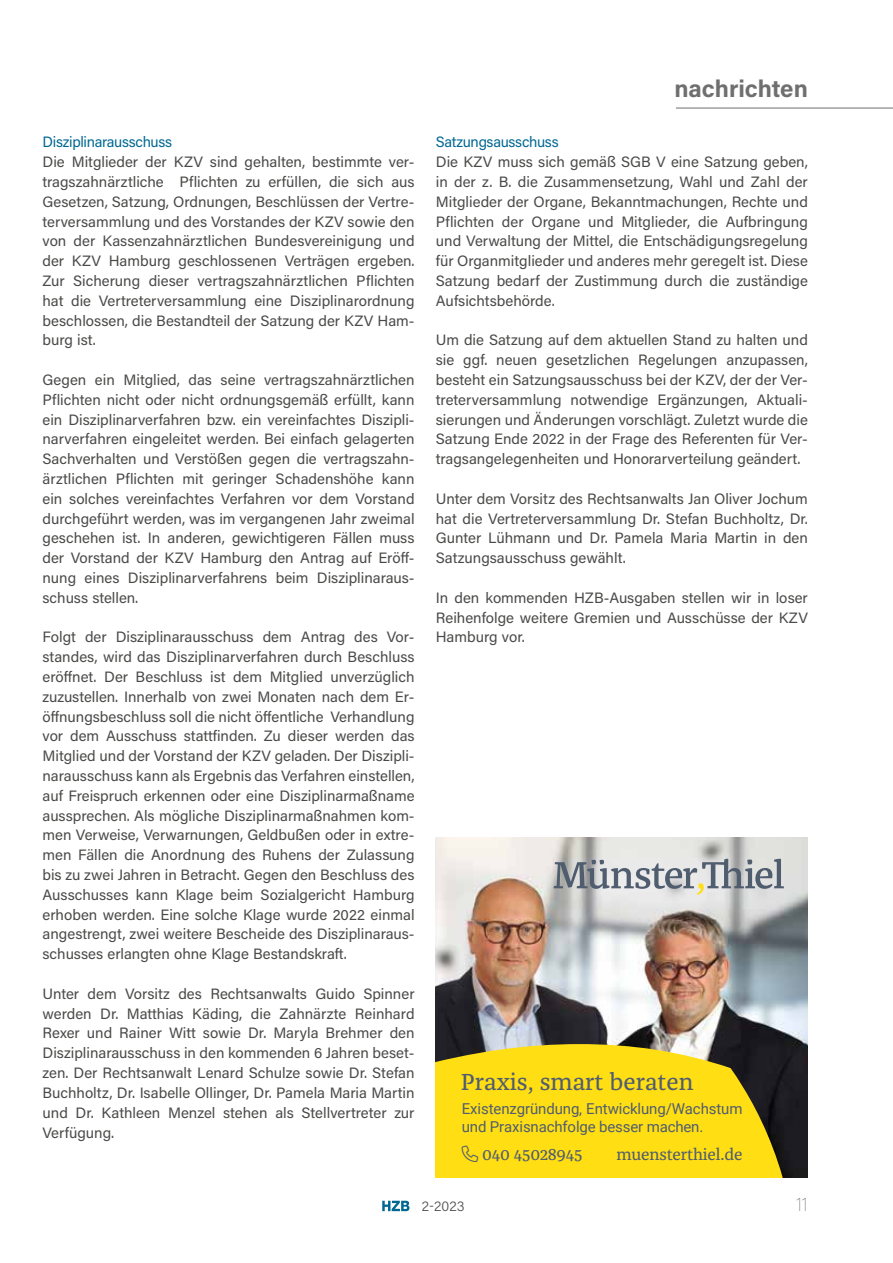
<style>
.page{position:relative;width:893px;height:1263px;background:#fff}
.page>*{position:absolute;margin:0;border:0;box-sizing:border-box;transform-origin:0 0}
.t1{font:24px "Franziska Pro";color:#505d6f}
.t2{font:700 24px "Acumin Pro";color:#706f6f}
.t3{font:100 19.5px "Acumin Pro";color:#4a4a49}
.t4{font:16.5px "Franziska Pro";letter-spacing:-.01em;color:#505d6f}
.t5{font:15px/19.8px "Acumin Pro";color:#4a4a49;text-align:justify}
.t6{font:15px/18px "Roboto";letter-spacing:-.01em;color:#505d6f}
.t7{font:15px "Acumin Pro";letter-spacing:-.02em;color:#006992}
.t8{font:300 13.5px "Acumin Pro";color:#4a4a49}
</style>
<div class="page">
<hr style="left:676px;top:108px;width:217px;height:1px;background:#706f6f">
<svg style="left:382px;top:1201px;width:27px;height:10px"></svg>
<img style="left:436px;top:837px;width:372px;height:341px">
<svg style="left:554px;top:859px;width:230px;height:36px;background:#b2b6ba"></svg>
<svg style="left:436px;top:1044px;width:364px;height:134px;background:#ddc119"></svg>
<svg style="left:462px;top:1145px;width:16px;height:17px"></svg>
<h1 class="t2" style="left:674px;top:71px;width:135px">nachrichten</h1>
<p class="t7" style="left:43px;top:132px;width:131px">Disziplinarausschuss</p>
<p class="t5" style="left:43px;top:151px;width:374px">Die Mitglieder der KZV sind gehalten, bestimmte ver&shy;tragszahnärztliche Pflichten zu erfüllen, die sich aus Gesetzen, Satzung, Ordnungen, Beschlüssen der Vertre&shy;terversammlung und des Vorstandes der KZV sowie den von der Kassenzahnärztlichen Bundesvereinigung und der KZV Hamburg geschlossenen Verträgen ergeben.<br>Zur Sicherung dieser vertragszahnärztlichen Pflichten hat die Vertreterversammlung eine Disziplinarordnung beschlossen, die Bestandteil der Satzung der KZV Ham&shy;burg ist.</p>
<p class="t5" style="left:43px;top:369px;width:374px">Gegen ein Mitglied, das seine vertragszahnärztlichen Pflichten nicht oder nicht ordnungsgemäß erfüllt, kann ein Disziplinarverfahren bzw. ein vereinfachtes Diszipli&shy;narverfahren eingeleitet werden. Bei einfach gelagerten Sachverhalten und Verstößen gegen die vertragszahn&shy;ärztlichen Pflichten mit geringer Schadenshöhe kann ein solches vereinfachtes Verfahren vor dem Vorstand durchgeführt werden, was im vergangenen Jahr zweimal geschehen ist. In anderen, gewichtigeren Fällen muss der Vorstand der KZV Hamburg den Antrag auf Eröff&shy;nung eines Disziplinarverfahrens beim Disziplinaraus&shy;schuss stellen.</p>
<p class="t5" style="left:43px;top:627px;width:374px">Folgt der Disziplinarausschuss dem Antrag des Vor&shy;standes, wird das Disziplinarverfahren durch Beschluss eröffnet. Der Beschluss ist dem Mitglied unverzüglich zuzustellen. Innerhalb von zwei Monaten nach dem Er&shy;öffnungsbeschluss soll die nicht öffentliche Verhandlung vor dem Ausschuss stattfinden. Zu dieser werden das Mitglied und der Vorstand der KZV geladen. Der Diszipli&shy;narausschuss kann als Ergebnis das Verfahren einstellen, auf Freispruch erkennen oder eine Disziplinarmaßname aussprechen. Als mögliche Disziplinarmaßnahmen kom&shy;men Verweise, Verwarnungen, Geldbußen oder in extre&shy;men Fällen die Anordnung des Ruhens der Zulassung bis zu zwei Jahren in Betracht. Gegen den Beschluss des Ausschusses kann Klage beim Sozialgericht Hamburg erhoben werden. Eine solche Klage wurde 2022 einmal angestrengt, zwei weitere Bescheide des Disziplinaraus&shy;schusses erlangten ohne Klage Bestandskraft.</p>
<p class="t5" style="left:43px;top:983px;width:374px">Unter dem Vorsitz des Rechtsanwalts Guido Spinner werden Dr. Matthias Käding, die Zahnärzte Reinhard Rexer und Rainer Witt sowie Dr. Maryla Brehmer den Disziplinarausschuss in den kommenden 6 Jahren beset&shy;zen. Der Rechtsanwalt Lenard Schulze sowie Dr. Stefan Buchholtz, Dr. Isabelle Ollinger, Dr. Pamela Maria Martin und Dr. Kathleen Menzel stehen als Stellvertreter zur Verfügung.</p>
<p class="t7" style="left:436px;top:132px;width:124px">Satzungsausschuss</p>
<p class="t5" style="left:436px;top:151px;width:374px">Die KZV muss sich gemäß SGB V eine Satzung geben, in der z. B. die Zusammensetzung, Wahl und Zahl der Mitglieder der Organe, Bekanntmachungen, Rechte und Pflichten der Organe und Mitglieder, die Aufbringung und Verwaltung der Mittel, die Entschädigungsregelung für Organmitglieder und anderes mehr geregelt ist. Diese Satzung bedarf der Zustimmung durch die zuständige Aufsichtsbehörde.</p>
<p class="t5" style="left:436px;top:330px;width:374px">Um die Satzung auf dem aktuellen Stand zu halten und sie ggf. neuen gesetzlichen Regelungen anzupassen, besteht ein Satzungsausschuss bei der KZV, der der Ver&shy;treterversammlung notwendige Ergänzungen, Aktuali&shy;sierungen und Änderungen vorschlägt. Zuletzt wurde die Satzung Ende 2022 in der Frage des Referenten für Ver&shy;tragsangelegenheiten und Honorarverteilung geändert.</p>
<p class="t5" style="left:436px;top:488px;width:374px">Unter dem Vorsitz des Rechtsanwalts Jan Oliver Jochum hat die Vertreterversammlung Dr. Stefan Buchholtz, Dr.<br>Gunter Lühmann und Dr. Pamela Maria Martin in den Satzungsausschuss gewählt.</p>
<p class="t5" style="left:436px;top:587px;width:374px">In den kommenden HZB-Ausgaben stellen wir in loser Reihenfolge weitere Gremien und Ausschüsse der KZV Hamburg vor.</p>
<h1 class="t1" style="left:461px;top:1067px;width:234px">Praxis, smart beraten</h1>
<p class="t6" style="left:462px;top:1099px;width:282px">Existenzgründung, Entwicklung/Wachstum und Praxisnachfolge besser machen.</p>
<p class="t4" style="left:482px;top:1144px;width:102px">040 45028945</p>
<p class="t4" style="left:616px;top:1144px;width:128px">muensterthiel.de</p>
<p class="t8" style="left:422px;top:1197px;width:44px">2-2023</p>
<h2 class="t3" style="left:796px;top:1191px;width:13px">11</h2>
</div>
